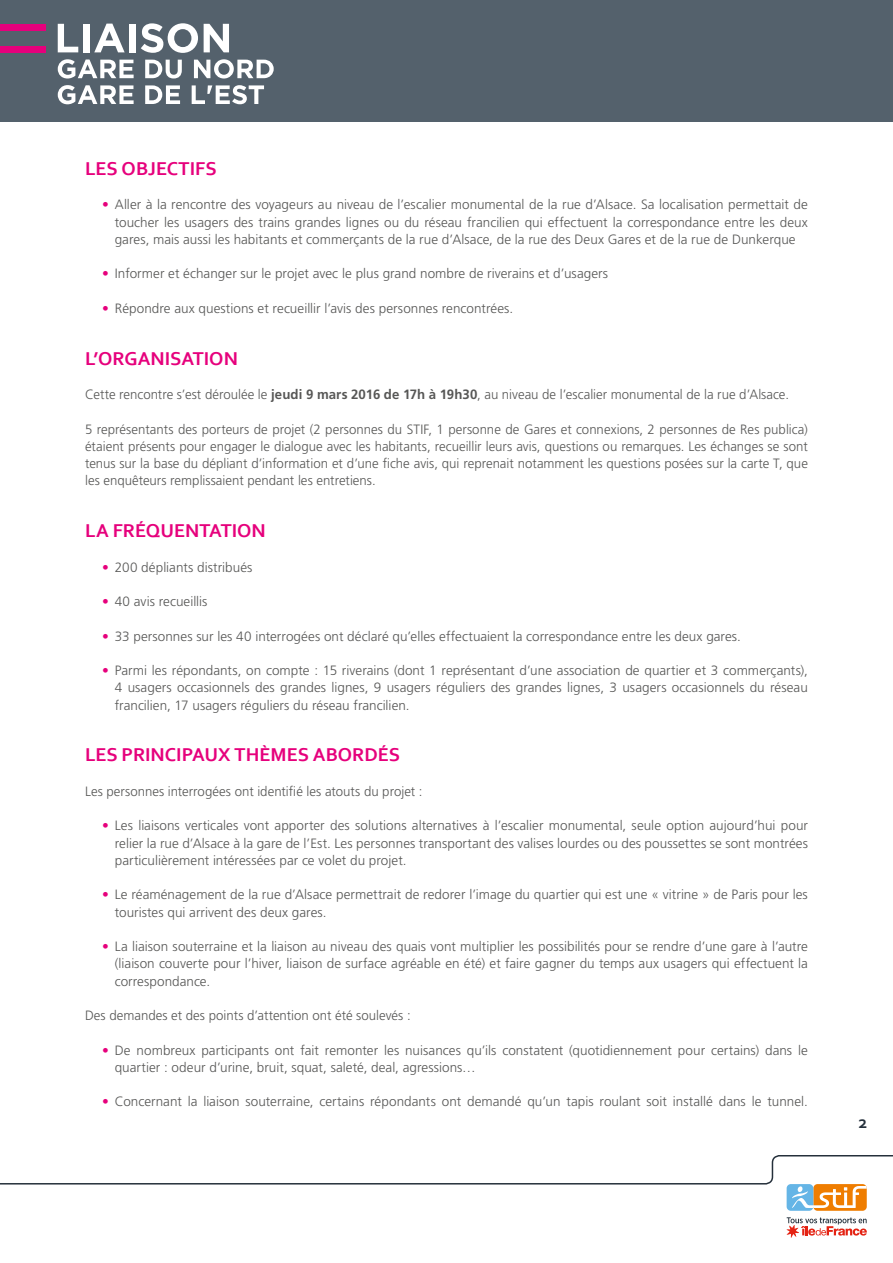
<style>
.page{position:relative;width:893px;height:1263px;background:#fff}
.page>*{position:absolute;margin:0;border:0;box-sizing:border-box;transform-origin:0 0}
.t1{font:700 19.5px "Corbel";color:#e6007c}
.t2{font:700 18px "Corbel";color:#25303b}
.t3{font:300 13.5px/17.2px "Frutiger LT Std";color:#575756;text-align:justify}
.s1{color:#e6007c}
.s2{font-weight:700}
</style>
<div class="page">
<svg style="left:0;top:1155px;width:893px;height:30px"></svg>
<div style="left:812px;top:1183px;width:56px;height:29px;background:#fff;border-radius:5px"></div>
<svg style="left:785px;top:1183px;width:29px;height:29px"></svg>
<div style="left:813px;top:1184px;width:54px;height:27px;background:#ef7d00;border-radius:4px"></div>
<div style="left:787px;top:1184px;width:26px;height:27px;background:#65b5e6;border-radius:4px"></div>
<svg style="left:792px;top:1186px;width:75px;height:22px"></svg>
<svg style="left:786px;top:1217px;width:81px;height:21px"></svg>
<div style="left:0;top:0;width:893px;height:121px;background:#54616c"></div>
<div style="left:0;top:24px;width:46px;height:7px;background:#e6007c"></div>
<div style="left:0;top:46px;width:46px;height:6px;background:#e6007c"></div>
<svg style="left:58px;top:24px;width:20px;height:28px"></svg>
<div style="left:83px;top:24px;width:7px;height:28px;background:#fff"></div>
<svg style="left:94px;top:24px;width:31px;height:28px"></svg>
<div style="left:129px;top:24px;width:7px;height:28px;background:#fff"></div>
<svg style="left:141px;top:23px;width:57px;height:30px"></svg>
<svg style="left:204px;top:24px;width:25px;height:28px"></svg>
<svg style="left:58px;top:59px;width:76px;height:20px"></svg>
<svg style="left:145px;top:60px;width:37px;height:18px"></svg>
<svg style="left:194px;top:59px;width:80px;height:20px"></svg>
<svg style="left:58px;top:85px;width:76px;height:19px"></svg>
<svg style="left:145px;top:85px;width:35px;height:19px"></svg>
<svg style="left:192px;top:85px;width:72px;height:19px"></svg>
<h1 class="t1" style="left:85px;top:156px;width:133px">LES OBJECTIFS</h1>
<p class="t3" style="left:115px;top:196px;width:695px;text-indent:-13px"><span class="s1">•</span> Aller à la rencontre des voyageurs au niveau de l’escalier monumental de la rue d’Alsace. Sa localisation permettait de toucher les usagers des trains grandes lignes ou du réseau francilien qui effectuent la correspondance entre les deux gares, mais aussi les habitants et commerçants de la rue d’Alsace, de la rue des Deux Gares et de la rue de Dunkerque</p>
<p class="t3" style="left:102px;top:265px;width:508px"><span class="s1">•</span> Informer et échanger sur le projet avec le plus grand nombre de riverains et d’usagers</p>
<p class="t3" style="left:102px;top:300px;width:413px"><span class="s1">•</span> Répondre aux questions et recueillir l’avis des personnes rencontrées.</p>
<h1 class="t1" style="left:85px;top:346px;width:154px">L’ORGANISATION</h1>
<p class="t3" style="left:85px;top:386px;width:705px">Cette rencontre s’est déroulée le <span class="s2">jeudi 9 mars 2016 de 17h à 19h30</span>, au niveau de l’escalier monumental de la rue d’Alsace.</p>
<p class="t3" style="left:85px;top:420px;width:724px">5 représentants des porteurs de projet (2 personnes du STIF, 1 personne de Gares et connexions, 2 personnes de Res publica) étaient présents pour engager le dialogue avec les habitants, recueillir leurs avis, questions ou remarques. Les échanges se sont tenus sur la base du dépliant d’information et d’une fiche avis, qui reprenait notamment les questions posées sur la carte T, que les enquêteurs remplissaient pendant les entretiens.</p>
<h1 class="t1" style="left:85px;top:518px;width:182px">LA FRÉQUENTATION</h1>
<p class="t3" style="left:102px;top:558px;width:152px"><span class="s1">•</span> 200 dépliants distribués</p>
<p class="t3" style="left:102px;top:593px;width:107px"><span class="s1">•</span> 40 avis recueillis</p>
<p class="t3" style="left:102px;top:627px;width:640px"><span class="s1">•</span> 33 personnes sur les 40 interrogées ont déclaré qu’elles effectuaient la correspondance entre les deux gares.</p>
<p class="t3" style="left:115px;top:662px;width:695px;text-indent:-13px"><span class="s1">•</span> Parmi les répondants, on compte : 15 riverains (dont 1 représentant d’une association de quartier et 3 commerçants), 4 usagers occasionnels des grandes lignes, 9 usagers réguliers des grandes lignes, 3 usagers occasionnels du réseau francilien, 17 usagers réguliers du réseau francilien.</p>
<h1 class="t1" style="left:85px;top:743px;width:317px">LES PRINCIPAUX THÈMES ABORDÉS</h1>
<p class="t3" style="left:85px;top:783px;width:339px">Les personnes interrogées ont identifié les atouts du projet :</p>
<p class="t3" style="left:115px;top:817px;width:695px;text-indent:-13px"><span class="s1">•</span> Les liaisons verticales vont apporter des solutions alternatives à l’escalier monumental, seule option aujourd’hui pour relier la rue d’Alsace à la gare de l’Est. Les personnes transportant des valises lourdes ou des poussettes se sont montrées particulièrement intéressées par ce volet du projet.</p>
<p class="t3" style="left:115px;top:886px;width:695px;text-indent:-13px"><span class="s1">•</span> Le réaménagement de la rue d’Alsace permettrait de redorer l’image du quartier qui est une « vitrine » de Paris pour les touristes qui arrivent des deux gares.</p>
<p class="t3" style="left:115px;top:938px;width:695px;text-indent:-13px"><span class="s1">•</span> La liaison souterraine et la liaison au niveau des quais vont multiplier les possibilités pour se rendre d’une gare à l’autre (liaison couverte pour l’hiver, liaison de surface agréable en été) et faire gagner du temps aux usagers qui effectuent la correspondance.</p>
<p class="t3" style="left:85px;top:1007px;width:327px">Des demandes et des points d’attention ont été soulevés :</p>
<p class="t3" style="left:115px;top:1041px;width:695px;text-indent:-13px"><span class="s1">•</span> De nombreux participants ont fait remonter les nuisances qu’ils constatent (quotidiennement pour certains) dans le quartier : odeur d’urine, bruit, squat, saleté, deal, agressions…</p>
<p class="t3" style="left:102px;top:1093px;width:707px"><span class="s1">•</span> Concernant la liaison souterraine, certains répondants ont demandé qu’un tapis roulant soit installé dans le tunnel.</p>
<h2 class="t2" style="left:858px;top:1111px;width:10px">2</h2>
</div>
